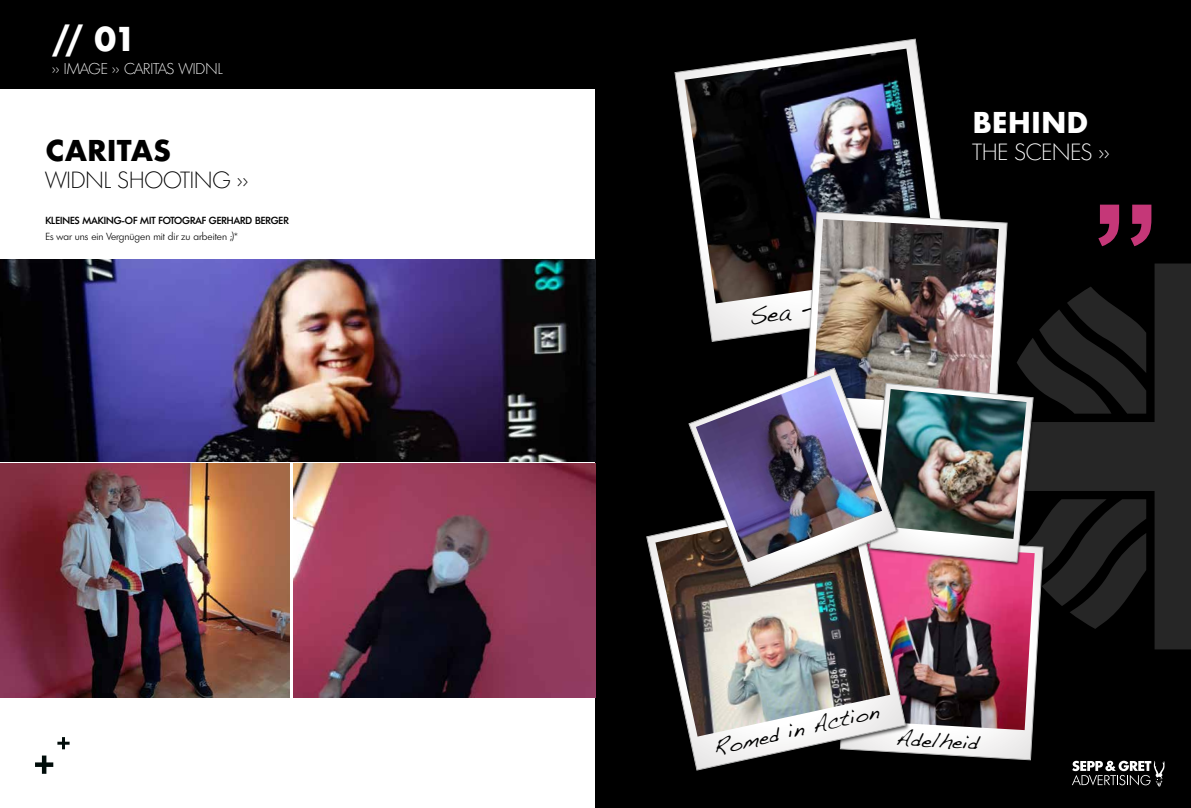
<style>
.page{position:relative;width:1191px;height:808px;background:#fff}
.page>*{position:absolute;margin:0;border:0;box-sizing:border-box;transform-origin:0 0}
.t1{font:700 140px "Arial";color:#c53778}
.t2{font:700 32px "Futura";color:#fff}
.t3{font:700 27.9px "Futura";color:#000}
.t4{font:700 27.9px "Futura";color:#fff}
.t5{font:23.9px "Handwriting Dakota";color:#000}
.t6{font:200 22.7px "Limerick";color:#000}
.t7{font:200 22.7px "Limerick";color:#fff}
.t8{font:21px "Handwriting Dakota";color:#000}
.t9{font:200 15.2px "Limerick";color:#fff}
.t10{font:500 10px "Limerick";color:#000}
.t11{font:300 10px "Limerick";color:#000}
</style>
<div class="page">
<div style="left:595px;top:70px;width:596px;height:738px;background:#000"></div>
<svg style="left:35px;top:755px;width:18px;height:19px"></svg>
<svg style="left:57px;top:737px;width:13px;height:12px"></svg>
<div style="left:0;top:0;width:1191px;height:88px;background:#000"></div>
<img style="left:293px;top:463px;width:302px;height:234px">
<img style="left:0;top:260px;width:595px;height:201px">
<img style="left:0;top:464px;width:290px;height:233px">
<svg style="left:1146px;top:263px;width:45px;height:386px;fill:#262626"></svg>
<svg style="left:674px;top:39px;width:266px;height:170px"></svg>
<img style="left:684px;top:49px;width:253px;height:186px">
<svg style="left:804px;top:212px;width:140px;height:9px"></svg>
<svg style="left:913px;top:730px;width:120px;height:30px;background:#d6d6d6"></svg>
<svg style="left:646px;top:534px;width:259px;height:236px"></svg>
<img style="left:655px;top:527px;width:235px;height:209px">
<svg style="left:688px;top:420px;width:9px;height:167px"></svg>
<img style="left:697px;top:221px;width:449px;height:507px">
<img style="left:696px;top:375px;width:186px;height:187px">
<svg style="left:1072px;top:761px;width:92px;height:26px"></svg>
<h2 class="t2" style="left:52px;top:16px;width:86px">// 01</h2>
<h3 class="t9" style="left:52px;top:59px;width:172px">&gt;&gt; IMAGE &gt;&gt; CARITAS WIDNL</h3>
<h3 class="t3" style="left:46px;top:130px;width:127px">CARITAS</h3>
<h3 class="t6" style="left:46px;top:167px;width:204px">WIDNL SHOOTING &gt;&gt;</h3>
<p class="t10" style="left:45px;top:214px;width:245px">KLEINES MAKING-OF MIT FOTOGRAF GERHARD BERGER</p>
<p class="t11" style="left:45px;top:230px;width:194px">Es war uns ein Vergnügen mit dir zu arbeiten ;)*</p>
<h3 class="t5" style="left:747px;top:303px;width:65px;rotate:-9deg">Sea -</h3>
<h3 class="t4" style="left:972px;top:102px;width:117px">BEHIND</h3>
<h3 class="t7" style="left:972px;top:138px;width:139px">THE SCENES &gt;&gt;</h3>
<h1 class="t1" style="left:1091px;top:82px;width:71px">„</h1>
<h3 class="t8" style="left:711px;top:736px;width:170px;rotate:-13deg">Romed in Action</h3>
<h3 class="t8" style="left:896px;top:726px;width:85px;rotate:3deg">Adelheid</h3>
</div>
